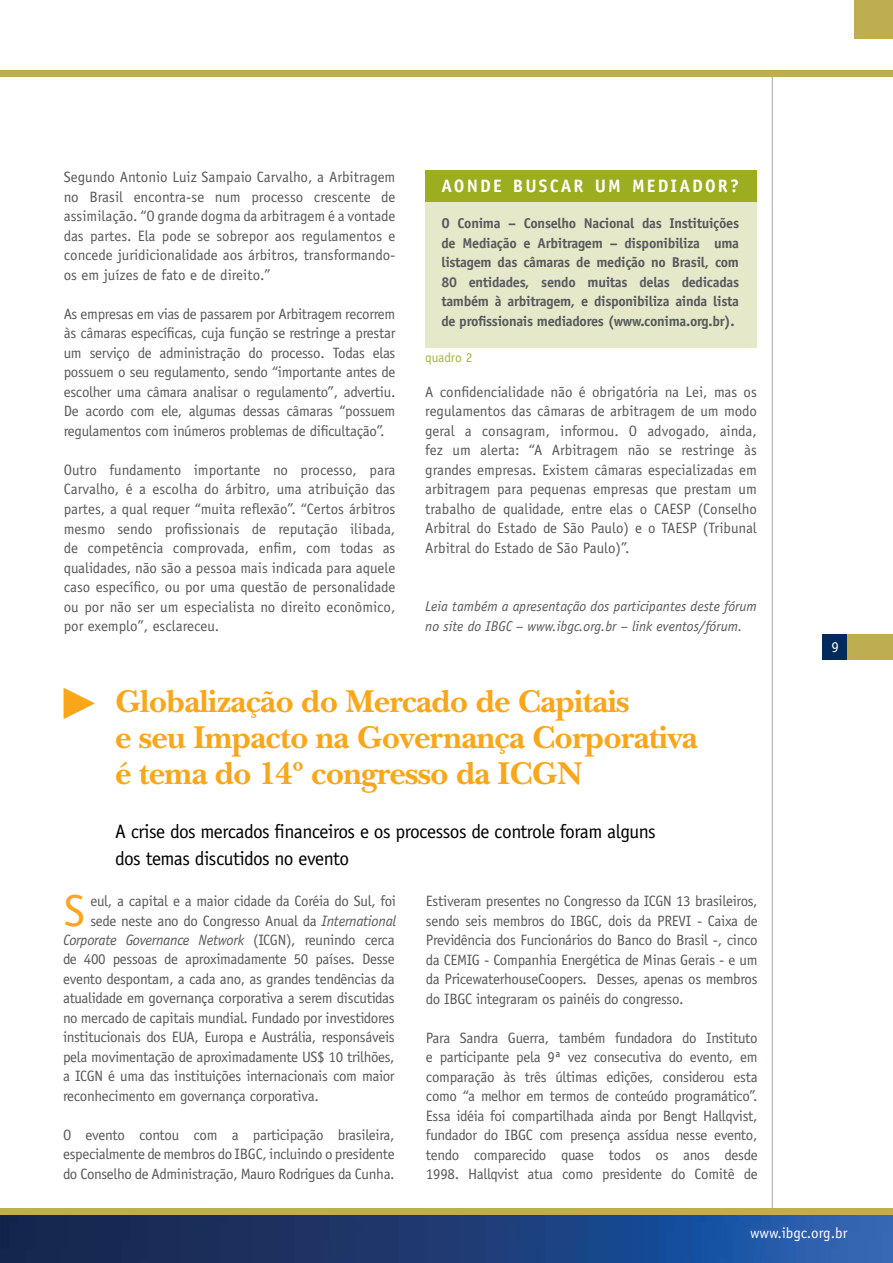
<style>
.page{position:relative;width:893px;height:1263px;background:#fff}
.page>*{position:absolute;margin:0;border:0;box-sizing:border-box;transform-origin:0 0}
.t1{font:45px "Officina Sans Std";color:#faa61a}
.t2{font:700 33px/36px "New Baskerville Std";letter-spacing:-.02em;color:#faa61a}
.t3{font:19.5px/27px "Officina Sans Std";letter-spacing:-.025em;color:#000}
.t4{font:700 18px "Officina Sans Std";color:#fff}
.t5{font:15px/19.5px "Officina Sans Std";letter-spacing:-.02em;color:#58595b;text-align:justify}
.t6{font:italic 15px "Officina Sans Std";letter-spacing:-.02em;color:#58595b}
.t7{font:15px "Officina Sans Std";color:#fff}
.t8{font:700 14.25px/19.5px "Officina Sans Std";letter-spacing:-.02em;color:#58595b;text-align:justify}
.t9{font:italic 14.25px/19.5px "Officina Sans Std";color:#58595b}
.t10{font:13.5px "Officina Sans Std";letter-spacing:-.02em;color:#a7b436}
.s1{font-style:italic}
.s2{font-style:normal}
</style>
<div class="page">
<hr style="left:772px;top:72px;width:1px;height:1161px;background:#a7a9ac">
<img style="left:0;top:1215px;width:893px;height:48px">
<div style="left:823px;top:634px;width:25px;height:25px;background:#002b5c"></div>
<div style="left:855px;top:0;width:38px;height:38px;background:#bfad52"></div>
<div style="left:847px;top:634px;width:46px;height:25px;background:#bfad52"></div>
<div style="left:0;top:70px;width:893px;height:6px;background:#bfad52"></div>
<div style="left:0;top:1209px;width:893px;height:6px;background:#bfad52"></div>
<svg style="left:64px;top:688px;width:31px;height:31px"></svg>
<div style="left:426px;top:170px;width:331px;height:32px;background:#9dad20"></div>
<div style="left:426px;top:203px;width:331px;height:145px;background:#e5e9ca"></div>
<p class="t5" style="left:64px;top:168px;width:333px">Segundo Antonio Luiz Sampaio Carvalho, a Arbitragem no Brasil encontra-se num processo crescente de assimilação. “O grande dogma da arbitragem é a vontade das partes. Ela pode se sobrepor aos regulamentos e concede juridicionalidade aos árbitros, transformando&shy;os em juízes de fato e de direito.”</p>
<p class="t5" style="left:64px;top:304px;width:333px">As empresas em vias de passarem por Arbitragem recorrem às câmaras específicas, cuja função se restringe a prestar um serviço de administração do processo. Todas elas possuem o seu regulamento, sendo “importante antes de escolher uma câmara analisar o regulamento”, advertiu.<br>De acordo com ele, algumas dessas câmaras “possuem regulamentos com inúmeros problemas de dificultação”.</p>
<p class="t5" style="left:64px;top:460px;width:333px">Outro fundamento importante no processo, para Carvalho, é a escolha do árbitro, uma atribuição das partes, a qual requer “muita reflexão”. “Certos árbitros mesmo sendo profissionais de reputação ilibada, de competência comprovada, enfim, com todas as qualidades, não são a pessoa mais indicada para aquele caso específico, ou por uma questão de personalidade ou por não ser um especialista no direito econômico, por exemplo”, esclareceu.</p>
<p class="t4" style="left:441px;top:175px;width:26px">Aonde</p>
<p class="t4" style="left:513px;top:175px;width:38px">busca</p>
<p class="t4" style="left:574px;top:175px;width:72px">r um mediado</p>
<p class="t4" style="left:718px;top:175px;width:23px">r?</p>
<p class="t8" style="left:441px;top:214px;width:299px">O Conima – Conselho Nacional das Instituições de Mediação e Arbitragem – disponibiliza uma listagem das câmaras de medição no Brasil, com 80 entidades, sendo muitas delas dedicadas também à arbitragem, e disponibiliza ainda lista de profissionais mediadores (www.conima.org.br).</p>
<p class="t10" style="left:425px;top:349px;width:49px">quadro 2</p>
<p class="t5" style="left:425px;top:382px;width:333px">A confidencialidade não é obrigatória na Lei, mas os regulamentos das câmaras de arbitragem de um modo geral a consagram, informou. O advogado, ainda, fez um alerta: “A Arbitragem não se restringe às grandes empresas. Existem câmaras especializadas em arbitragem para pequenas empresas que prestam um trabalho de qualidade, entre elas o CAESP (Conselho Arbitral do Estado de São Paulo) e o TAESP (Tribunal Arbitral do Estado de São Paulo)”.</p>
<p class="t9" style="left:425px;top:597px;width:333px">Leia também a apresentação dos participantes deste fórum no site do IBGC – www.ibgc.org.br – link eventos/fórum.</p>
<h2 class="t2" style="left:115px;top:684px;width:584px">Globalização do Mercado de Capitais<br>e seu Impacto na Governança Corporativa é tema do 14º congresso da ICGN</h2>
<h3 class="t3" style="left:115px;top:818px;width:542px">A crise dos mercados financeiros e os processos de controle foram alguns dos temas discutidos no evento</h3>
<h1 class="t1" style="left:64px;top:885px;width:22px">S</h1>
<p class="t5" style="left:90px;top:891px;width:307px">eul, a capital e a maior cidade da Coréia do Sul, foi</p>
<p class="t5" style="left:90px;top:911px;width:307px">sede neste ano do Congresso Anual da <span class="s1">International</span></p>
<p class="t6" style="left:63px;top:931px;width:333px">Corporate Governance Network <span class="s2">(ICGN), reunindo cerca</span></p>
<p class="t5" style="left:63px;top:949px;width:333px">de 400 pessoas de aproximadamente 50 países. Desse</p>
<p class="t5" style="left:63px;top:969px;width:333px">evento despontam, a cada ano, as grandes tendências da</p>
<p class="t5" style="left:63px;top:988px;width:333px">atualidade em governança corporativa a serem discutidas</p>
<p class="t5" style="left:63px;top:1008px;width:333px">no mercado de capitais mundial. Fundado por investidores</p>
<p class="t5" style="left:63px;top:1027px;width:333px">institucionais dos EUA, Europa e Austrália, responsáveis</p>
<p class="t5" style="left:63px;top:1047px;width:333px">pela movimentação de aproximadamente US$ 10 trilhões,</p>
<p class="t5" style="left:63px;top:1066px;width:333px">a ICGN é uma das instituições internacionais com maior</p>
<p class="t5" style="left:63px;top:1086px;width:257px">reconhecimento em governança corporativa.</p>
<p class="t5" style="left:63px;top:1125px;width:333px">O evento contou com a participação brasileira, especialmente de membros do IBGC, incluindo o presidente do Conselho de Administração, Mauro Rodrigues da Cunha.</p>
<p class="t5" style="left:426px;top:891px;width:333px">Estiveram presentes no Congresso da ICGN 13 brasileiros, sendo seis membros do IBGC, dois da PREVI - Caixa de Previdência dos Funcionários do Banco do Brasil -, cinco da CEMIG - Companhia Energética de Minas Gerais - e um da PricewaterhouseCoopers. Desses, apenas os membros do IBGC integraram os painéis do congresso.</p>
<p class="t5" style="left:426px;top:1028px;width:333px">Para Sandra Guerra, também fundadora do Instituto e participante pela 9ª vez consecutiva do evento, em comparação às três últimas edições, considerou esta como “a melhor em termos de conteúdo programático”.<br>Essa idéia foi compartilhada ainda por Bengt Hallqvist, fundador do IBGC com presença assídua nesse evento, tendo comparecido quase todos os anos desde 1998. Hallqvist atua como presidente do Comitê de</p>
<p class="t7" style="left:831px;top:638px;width:9px">9</p>
<p class="t7" style="left:750px;top:1224px;width:99px">www.ibgc.org.br</p>
</div>
